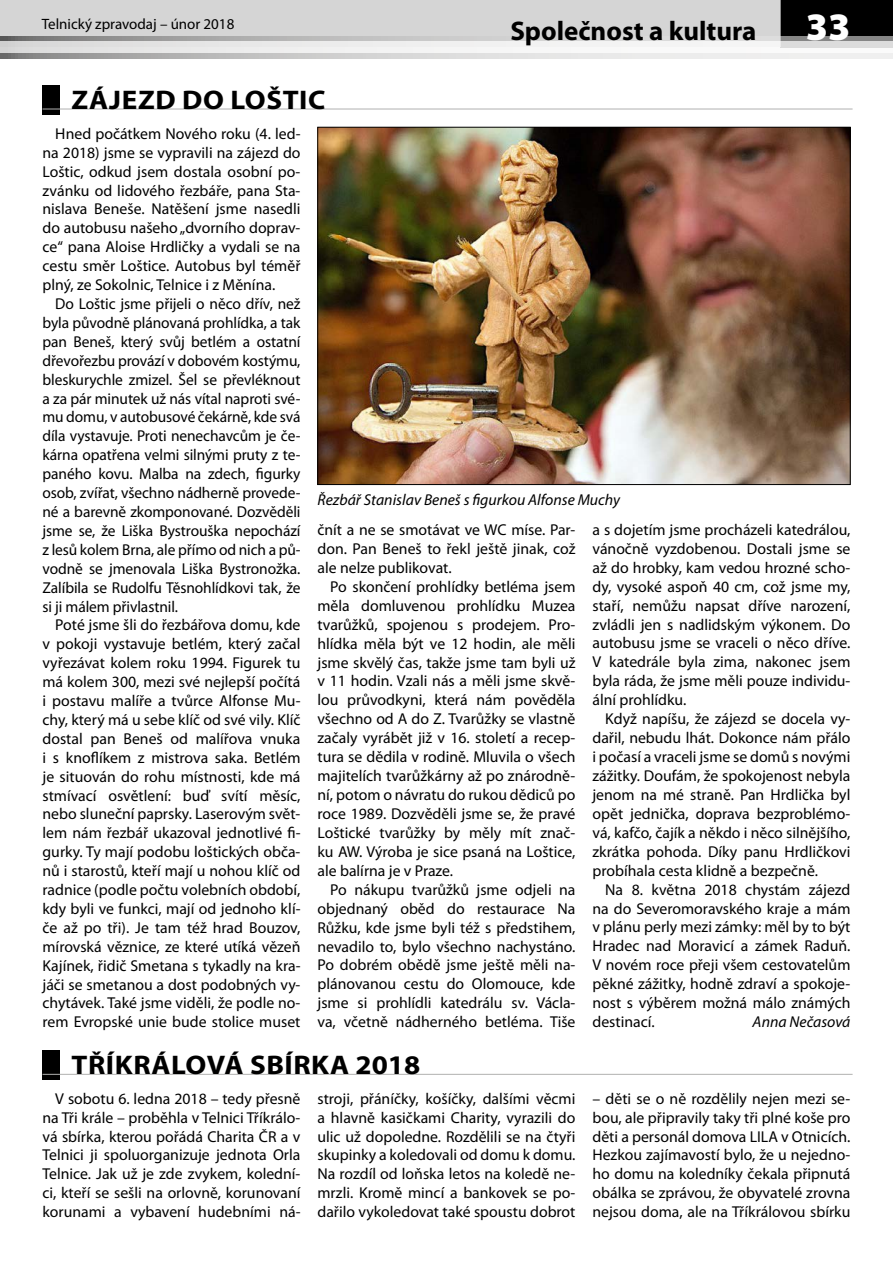
<style>
.page{position:relative;width:893px;height:1263px;background:#fff}
.page>*{position:absolute;margin:0;border:0;box-sizing:border-box;transform-origin:0 0}
.t1{font:900 39px "Myriad Pro";color:#fff}
.t2{font:700 27px "Myriad Pro";letter-spacing:.015em;color:#000;scale:1.08 1}
.t3{font:700 27px "Myriad Pro";letter-spacing:.015em;color:#000}
.t4{font:15.75px/18.9px "Myriad Pro";color:#000;text-align:justify}
.t5{font:italic 15.75px "Myriad Pro";color:#000}
.t6{font:15px "Myriad Pro";color:#000}
</style>
<div class="page">
<div style="left:781px;top:0;width:112px;height:47px;background:#000"></div>
<div style="left:0;top:0;width:781px;height:47px;background:#d5d5d5"></div>
<svg style="left:0;top:37px;width:893px;height:21px"></svg>
<svg style="left:0;top:42px;width:893px;height:11px;fill:#f0f0f0"></svg>
<div style="left:43px;top:85px;width:17px;height:30px;background:#000"></div>
<hr style="left:43px;top:109px;width:810px;height:1px;background:#b1b1b0">
<img style="left:319px;top:129px;width:529px;height:354px">
<div style="left:43px;top:1050px;width:17px;height:30px;background:#000"></div>
<hr style="left:43px;top:1074px;width:810px;height:1px;background:#b1b1b0">
<p class="t6" style="left:42px;top:14px;width:194px">Telnický zpravodaj – únor 2018</p>
<h2 class="t3" style="left:510px;top:14px;width:248px">Společnost a kultura</h2>
<h1 class="t1" style="left:806px;top:0;width:46px">33</h1>
<h2 class="t2" style="left:72px;top:82px;width:237px">ZÁJEZD DO LOŠTIC</h2>
<p class="t4" style="left:43px;top:124px;width:259px;text-indent:13px">Hned počátkem Nového roku (4. led&shy;na 2018) jsme se vypravili na zájezd do Loštic, odkud jsem dostala osobní po&shy;zvánku od lidového řezbáře, pana Sta&shy;nislava Beneše. Natěšení jsme nasedli do autobusu našeho „dvorního doprav&shy;ce“ pana Aloise Hrdličky a vydali se na cestu směr Loštice. Autobus byl téměř plný, ze Sokolnic, Telnice i z Měnína.</p>
<p class="t4" style="left:43px;top:294px;width:259px;text-indent:13px">Do Loštic jsme přijeli o něco dřív, než byla původně plánovaná prohlídka, a tak pan Beneš, který svůj betlém a ostatní dřevořezbu provází v dobovém kostýmu, bleskurychle zmizel. Šel se převléknout a za pár minutek už nás vítal naproti své&shy;mu domu, v autobusové čekárně, kde svá díla vystavuje. Proti nenechavcům je če&shy;kárna opatřena velmi silnými pruty z te&shy;paného kovu. Malba na zdech, figurky osob, zvířat, všechno nádherně provede&shy;né a barevně zkomponované. Dozvěděli jsme se, že Liška Bystrouška nepochází z lesů kolem Brna, ale přímo od nich a pů&shy;vodně se jmenovala Liška Bystronožka.<br>Zalíbila se Rudolfu Těsnohlídkovi tak, že si ji málem přivlastnil.</p>
<p class="t4" style="left:43px;top:615px;width:259px;text-indent:13px">Poté jsme šli do řezbářova domu, kde v pokoji vystavuje betlém, který začal vyřezávat kolem roku 1994. Figurek tu má kolem 300, mezi své nejlepší počítá i postavu malíře a tvůrce Alfonse Mu&shy;chy, který má u sebe klíč od své vily. Klíč dostal pan Beneš od malířova vnuka i s knoflíkem z mistrova saka. Betlém je situován do rohu místnosti, kde má stmívací osvětlení: buď svítí měsíc, nebo sluneční paprsky. Laserovým svět&shy;lem nám řezbář ukazoval jednotlivé fi&shy;gurky. Ty mají podobu loštických obča&shy;nů i starostů, kteří mají u nohou klíč od radnice (podle počtu volebních období, kdy byli ve funkci, mají od jednoho klí&shy;če až po tři). Je tam též hrad Bouzov, mírovská věznice, ze které utíká vězeň Kajínek, řidič Smetana s tykadly na kra&shy;jáči se smetanou a dost podobných vy&shy;chytávek. Také jsme viděli, že podle no&shy;rem Evropské unie bude stolice muset</p>
<p class="t5" style="left:317px;top:490px;width:304px">Řezbář Stanislav Beneš s figurkou Alfonse Muchy</p>
<p class="t4" style="left:317px;top:520px;width:259px">čnít a ne se smotávat ve WC míse. Par&shy;don. Pan Beneš to řekl ještě jinak, což ale nelze publikovat.</p>
<p class="t4" style="left:317px;top:577px;width:259px;text-indent:13px">Po skončení prohlídky betléma jsem měla domluvenou prohlídku Muzea tvarůžků, spojenou s prodejem. Pro&shy;hlídka měla být ve 12 hodin, ale měli jsme skvělý čas, takže jsme tam byli už v 11 hodin. Vzali nás a měli jsme skvě&shy;lou průvodkyni, která nám pověděla všechno od A do Z. Tvarůžky se vlastně začaly vyrábět již v 16. století a recep&shy;tura se dědila v rodině. Mluvila o všech majitelích tvarůžkárny až po znárodně&shy;ní, potom o návratu do rukou dědiců po roce 1989. Dozvěděli jsme se, že pravé Loštické tvarůžky by měly mít znač&shy;ku AW. Výroba je sice psaná na Loštice, ale balírna je v Praze.</p>
<p class="t4" style="left:317px;top:880px;width:259px;text-indent:13px">Po nákupu tvarůžků jsme odjeli na objednaný oběd do restaurace Na Růžku, kde jsme byli též s předstihem, nevadilo to, bylo všechno nachystáno.<br>Po dobrém obědě jsme ještě měli na&shy;plánovanou cestu do Olomouce, kde jsme si prohlídli katedrálu sv. Václa&shy;va, včetně nádherného betléma. Tiše</p>
<p class="t4" style="left:592px;top:520px;width:259px">a s dojetím jsme procházeli katedrálou, vánočně vyzdobenou. Dostali jsme se až do hrobky, kam vedou hrozné scho&shy;dy, vysoké aspoň 40 cm, což jsme my, staří, nemůžu napsat dříve narození, zvládli jen s nadlidským výkonem. Do autobusu jsme se vraceli o něco dříve.<br>V katedrále byla zima, nakonec jsem byla ráda, že jsme měli pouze individu&shy;ální prohlídku.</p>
<p class="t4" style="left:592px;top:709px;width:259px;text-indent:13px">Když napíšu, že zájezd se docela vy&shy;dařil, nebudu lhát. Dokonce nám přálo i počasí a vraceli jsme se domů s novými zážitky. Doufám, že spokojenost nebyla jenom na mé straně. Pan Hrdlička byl opět jednička, doprava bezproblémo&shy;vá, kafčo, čajík a někdo i něco silnějšího, zkrátka pohoda. Díky panu Hrdličkovi probíhala cesta klidně a bezpečně.</p>
<p class="t4" style="left:592px;top:880px;width:259px;text-indent:13px">Na 8. května 2018 chystám zájezd na do Severomoravského kraje a mám v plánu perly mezi zámky: měl by to být Hradec nad Moravicí a zámek Raduň.<br>V novém roce přeji všem cestovatelům pěkné zážitky, hodně zdraví a spokoje&shy;nost s výběrem možná málo známých destinací.</p>
<p class="t5" style="left:753px;top:1012px;width:99px">Anna Nečasová</p>
<h2 class="t2" style="left:72px;top:1047px;width:324px">TŘÍKRÁLOVÁ SBÍRKA 2018</h2>
<p class="t4" style="left:43px;top:1089px;width:259px;text-indent:13px">V sobotu 6. ledna 2018 – tedy přesně na Tři krále – proběhla v Telnici Tříkrálo&shy;vá sbírka, kterou pořádá Charita ČR a v Telnici ji spoluorganizuje jednota Orla Telnice. Jak už je zde zvykem, kolední&shy;ci, kteří se sešli na orlovně, korunovaní korunami a vybavení hudebními ná-</p>
<p class="t4" style="left:317px;top:1089px;width:259px">stroji, přáníčky, košíčky, dalšími věcmi a hlavně kasičkami Charity, vyrazili do ulic už dopoledne. Rozdělili se na čtyři skupinky a koledovali od domu k domu.<br>Na rozdíl od loňska letos na koledě ne&shy;mrzli. Kromě mincí a bankovek se po&shy;dařilo vykoledovat také spoustu dobrot</p>
<p class="t4" style="left:592px;top:1089px;width:259px">– děti se o ně rozdělily nejen mezi se&shy;bou, ale připravily taky tři plné koše pro děti a personál domova LILA v Otnicích.<br>Hezkou zajímavostí bylo, že u nejedno&shy;ho domu na koledníky čekala připnutá obálka se zprávou, že obyvatelé zrovna nejsou doma, ale na Tříkrálovou sbírku</p>
</div>
